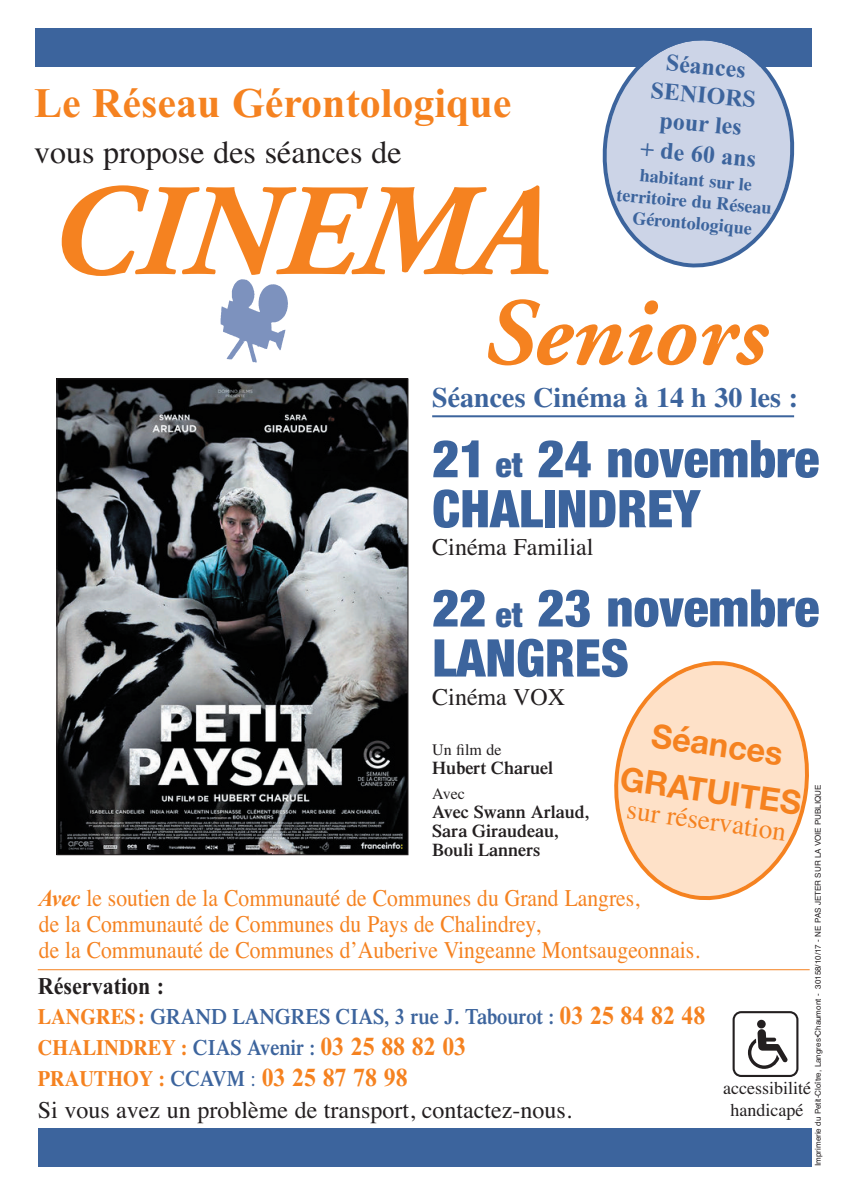
<style>
.page{position:relative;width:842px;height:1191px;background:#fff}
.page>*{position:absolute;margin:0;border:0;box-sizing:border-box;transform-origin:0 0}
.t1{font:italic 700 130.8px "Adobe Garamond";color:#f58220}
.t2{font:italic 700 95.4px "Adobe Garamond";color:#f58220}
.t3{font:900 condensed 52px/50px "Helvetica Neue";color:#3c649d}
.t4{font:700 42px "Times New Roman";color:#f58220}
.t5{font:700 33px/47.2px "Helvetica Neue";color:#f58220;text-align:center}
.t6{font:32px "Times";color:#231f20}
.t7{font:700 28px "Times";color:#3c649d}
.t8{font:27.4px "Times";color:#f58220}
.t9{font:700 26px "Times New Roman";color:#f58220;scale:.92 1}
.t10{font:24px/26px "Times";color:#f58220;scale:.9 1}
.t11{font:24px "Times";color:#231f20}
.t12{font:700 24px/29.4px "Times New Roman";color:#3c649d;text-align:center}
.t13{font:700 24px "Times New Roman";color:#231f20;scale:.92 1}
.t14{font:600 22px/31.2px "Times";color:#3c649d;scale:.92 1}
.t15{font:600 18px/19px "Times";color:#231f20}
.t16{font:700 18px/21.6px "Times";color:#3c649d;text-align:center}
.t17{font:18px/21.6px "Times";color:#231f20;text-align:center}
.t18{font:16px "Times";color:#231f20}
.t19{font:8px "Helvetica";color:#231f20}
.s1{font-size:34px}
.s2{font-family:"Times New Roman";font-weight:700;font-style:italic}
.s3{font-weight:700;color:#f58220}
.s4{font-family:"Times New Roman";font-weight:700;font-size:26px;color:#f58220}
.s5{font-family:"Times";font-size:22px}
.s6{font-family:"Times";font-weight:600;font-size:22px;color:#3c649d}
.s7{font-family:"Times";font-weight:400;font-size:22px;color:#3c649d}
</style>
<div class="page">
<div style="left:35px;top:28px;width:777px;height:39px;background:#3c649d"></div>
<div style="left:38px;top:1128px;width:774px;height:39px;background:#3c649d"></div>
<svg style="left:732px;top:1011px;width:66px;height:66px"></svg>
<img style="left:220px;top:279px;width:68px;height:84px">
<hr style="left:38px;top:969px;width:772px;height:1px;background:#f58220">
<img style="left:59px;top:380px;width:347px;height:473px">
<hr style="left:432px;top:415px;width:362px;height:2px;background:#3c649d">
<svg style="left:602px;top:40px;width:193px;height:228px"></svg>
<svg style="left:614px;top:661px;width:195px;height:240px"></svg>
<p class="t12" style="left:649px;top:46px;width:118px;rotate:5deg">Séances<br>SENIORS pour les<br>+ de 60 ans</p>
<p class="t16" style="left:619px;top:162px;width:157px;rotate:5deg">habitant sur le territoire du Réseau<br>Gérontologique</p>
<h3 class="t4" style="left:34px;top:78px;width:479px">Le Réseau Gérontologique</h3>
<h3 class="t6" style="left:34px;top:133px;width:369px">vous propose des séances de</h3>
<h1 class="t1" style="left:49px;top:180px;width:502px">CINEMA</h1>
<h2 class="t2" style="left:484px;top:296px;width:284px">Seniors</h2>
<p class="t7" style="left:432px;top:381px;width:367px">Séances Cinéma à 14 h 30 les :</p>
<h3 class="t3" style="left:432px;top:438px;width:389px">21 <span class="s1">et</span> 24 novembre<br>CHALINDREY</h3>
<p class="t11" style="left:432px;top:533px;width:163px">Cinéma Familial</p>
<h3 class="t3" style="left:432px;top:587px;width:389px">22 <span class="s1">et</span> 23 novembre<br>LANGRES</h3>
<p class="t11" style="left:432px;top:682px;width:134px">Cinéma VOX</p>
<p class="t18" style="left:432px;top:740px;width:71px">Un film de</p>
<p class="t15" style="left:432px;top:760px;width:122px">Hubert Charuel</p>
<p class="t18" style="left:432px;top:784px;width:34px">Avec</p>
<p class="t15" style="left:432px;top:804px;width:159px">Avec Swann Arlaud,<br>Sara Giraudeau,<br>Bouli Lanners</p>
<h3 class="t5" style="left:630px;top:707px;width:184px;rotate:8deg">Séances<br>GRATUITES</h3>
<p class="t19" style="left:813px;top:1165px;width:383px;rotate:-90deg">Imprimerie du Petit-Cloître, Langres•Chaumont - 30158/10/17 - NE PAS JETER SUR LA VOIE PUBLIQUE</p>
<p class="t8" style="left:629px;top:793px;width:162px;rotate:8deg">sur réservation</p>
<p class="t10" style="left:39px;top:884px;width:736px"><span class="s2">Avec</span> le soutien de la Communauté de Communes du Grand Langres,<br>de la Communauté de Communes du Pays de Chalindrey,<br>de la Communauté de Communes d’Auberive Vingeanne Montsaugeonnais.</p>
<p class="t13" style="left:38px;top:971px;width:139px">Réservation :</p>
<p class="t14" style="left:38px;top:1003px;width:727px"><span class="s3">LANGRES:</span> GRAND LANGRES CIAS, 3 rue J. Tabourot : <span class="s4">03 25 84 82 48<br></span><span class="s3">CHALINDREY :</span> CIAS Avenir : <span class="s4">03 25 88 82 03</span></p>
<p class="t9" style="left:38px;top:1062px;width:403px"><span class="s5">PRAUTHOY :</span> <span class="s6">CCAVM</span> <span class="s7">:</span> 03 25 87 78 98</p>
<p class="t11" style="left:38px;top:1096px;width:536px">Si vous avez un problème de transport, contactez-nous.</p>
<p class="t17" style="left:723px;top:1077px;width:89px">accessibilité handicapé</p>
</div>
